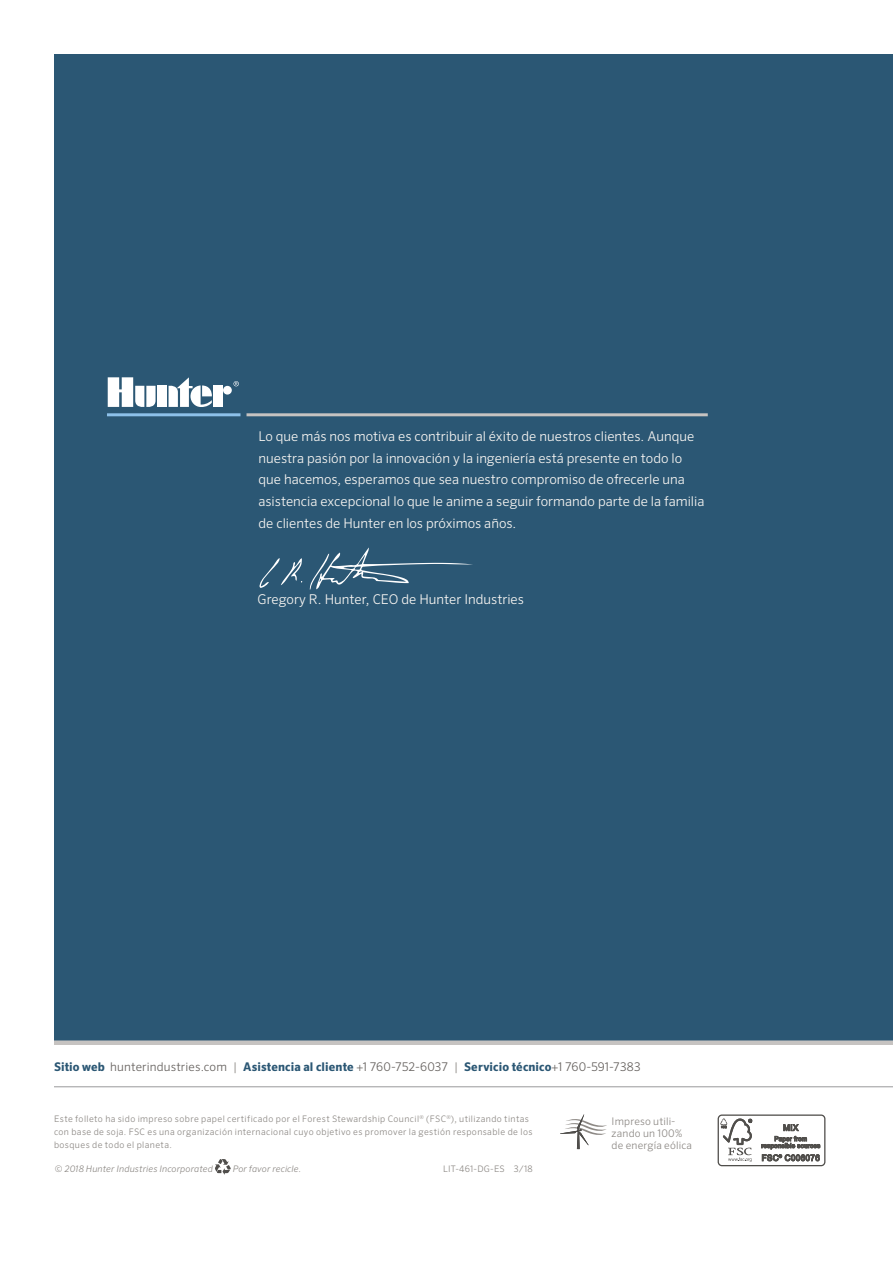
<style>
.page{position:relative;width:893px;height:1263px;background:#fff}
.page>*{position:absolute;margin:0;border:0;box-sizing:border-box;transform-origin:0 0}
.t1{font:300 13.5px/21.8px "Sero Pro";color:#f7f5f2}
.t2{font:300 12px "Sero Pro";letter-spacing:.01em;color:#66625f}
.t3{font:300 10.5px/11.9px "Sero Pro";letter-spacing:.02em;color:#8d8985}
.t4{font:300 9px/13px "Sero Pro";letter-spacing:.04em;color:#8d8985}
.t5{font:italic 300 9px "Sero Pro";letter-spacing:.02em;color:#8d8985}
.s1{font-weight:700;color:#2b5774}
.s2{color:#8d8985}
</style>
<div class="page">
<hr style="left:54px;top:1086px;width:839px;height:1px;background:#9a9a9b">
<div style="left:54px;top:54px;width:839px;height:987px;background:#2b5774"></div>
<hr style="left:247px;top:413px;width:461px;height:3px;background:#c6c3c1">
<hr style="left:107px;top:413px;width:133px;height:3px;background:#8dc1ea">
<svg style="left:310px;top:548px;width:163px;height:42px"></svg>
<svg style="left:260px;top:558px;width:42px;height:30px"></svg>
<div style="left:54px;top:1040px;width:839px;height:5px;background:#c6c3c1"></div>
<svg style="left:233px;top:381px;width:6px;height:5px"></svg>
<div style="left:157px;top:386px;width:10px;height:21px;background:#fff"></div>
<div style="left:223px;top:386px;width:9px;height:9px;background:#fff;border-radius:50%"></div>
<div style="left:213px;top:386px;width:9px;height:21px;background:#fff"></div>
<svg style="left:169px;top:377px;width:43px;height:30px"></svg>
<svg style="left:108px;top:377px;width:48px;height:30px"></svg>
<svg style="left:215px;top:1159px;width:16px;height:16px"></svg>
<svg style="left:560px;top:1114px;width:47px;height:35px"></svg>
<div style="left:718px;top:1114px;width:107px;height:52px;border:1px solid #504e4b;border-radius:4px"></div>
<svg style="left:720px;top:1118px;width:32px;height:44px"></svg>
<svg style="left:761px;top:1124px;width:59px;height:37px"></svg>
<p class="t1" style="left:258px;top:425px;width:447px">Lo que más nos motiva es contribuir al éxito de nuestros clientes. Aunque nuestra pasión por la innovación y la ingeniería está presente en todo lo que hacemos, esperamos que sea nuestro compromiso de ofrecerle una asistencia excepcional lo que le anime a seguir formando parte de la familia de clientes de Hunter en los próximos años.</p>
<p class="t1" style="left:258px;top:588px;width:268px">Gregory R. Hunter, CEO de Hunter Industries</p>
<p class="t2" style="left:54px;top:1060px;width:588px"><span class="s1">Sitio web</span> hunterindustries.com <span class="s2">|</span> <span class="s1">Asistencia al cliente</span> +1 760-752-6037 <span class="s2">|</span> <span class="s1">Servicio técnico</span>+1 760-591-7383</p>
<p class="t4" style="left:54px;top:1112px;width:480px">Este folleto ha sido impreso sobre papel certificado por el Forest Stewardship Council<sup>®</sup> (FSC<sup>®</sup>), utilizando tintas con base de soja. FSC es una organización internacional cuyo objetivo es promover la gestión responsable de los bosques de todo el planeta.</p>
<p class="t3" style="left:612px;top:1116px;width:82px">Impreso utili&shy;zando un 100% de energía eólica</p>
<p class="t4" style="left:443px;top:1162px;width:91px">LIT-461-DG-ES 3/18</p>
<p class="t5" style="left:55px;top:1163px;width:160px">© 2018 Hunter Industries Incorporated</p>
<p class="t5" style="left:233px;top:1163px;width:70px">Por favor recicle.</p>
</div>
